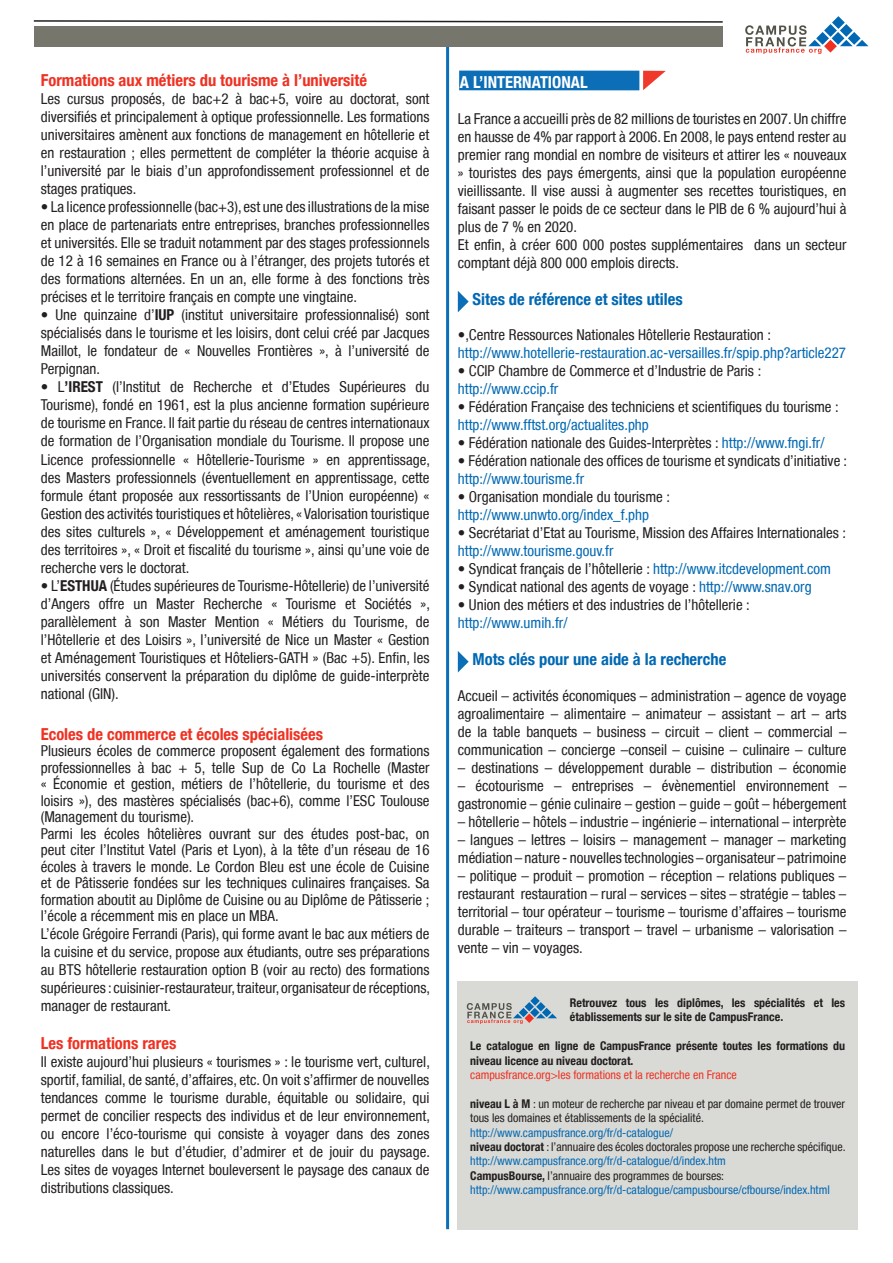
<style>
.page{position:relative;width:893px;height:1263px;background:#fff}
.page>*{position:absolute;margin:0;border:0;box-sizing:border-box;transform-origin:0 0}
.t1{font:700 condensed 16.5px "Helvetica Neue LT";color:#ef3122}
.t2{font:700 condensed 16.5px "Helvetica Neue LT";color:#0168b3}
.t3{font:700 condensed 16.5px "Helvetica Neue LT";color:#fff}
.t4{font:condensed 15px/18px "Helvetica Neue LT";color:#231f20;text-align:justify}
.t5{font:condensed 15px "Helvetica Neue LT";color:#0168b3}
.t6{font:condensed 12px/14.4px "Helvetica Neue LT";color:#231f20}
.t7{font:700 condensed 12px/14.4px "Helvetica Neue LT";color:#231f20}
.t8{font:condensed 12px "Helvetica Neue LT";color:#0168b3}
.t9{font:condensed 12px "Helvetica Neue LT";color:#ef3122}
.s1{font-weight:700}
.s2{color:#0168b3}
</style>
<div class="page">
<svg style="left:745px;top:16px;width:123px;height:38px"></svg>
<hr style="left:446px;top:43px;width:3px;height:1186px;background:#0168b3">
<div style="left:34px;top:27px;width:689px;height:20px;background:#77766c"></div>
<svg style="left:33px;top:20px;width:690px;height:3px"></svg>
<div style="left:459px;top:71px;width:180px;height:19px;background:#0b6eb6"></div>
<svg style="left:458px;top:291px;width:11px;height:21px"></svg>
<svg style="left:458px;top:651px;width:11px;height:21px"></svg>
<div style="left:458px;top:981px;width:400px;height:248px;background:#d9d9d5"></div>
<svg style="left:467px;top:996px;width:90px;height:28px"></svg>
<svg style="left:643px;top:71px;width:23px;height:19px"></svg>
<p class="t1" style="left:41px;top:71px;width:328px">Formations aux métiers du tourisme à l’université</p>
<p class="t4" style="left:41px;top:90px;width:390px">Les cursus proposés, de bac+2 à bac+5, voire au doctorat, sont diversifiés et principalement à optique professionnelle. Les formations universitaires amènent aux fonctions de management en hôtellerie et en restauration ; elles permettent de compléter la théorie acquise à l’université par le biais d’un approfondissement professionnel et de stages pratiques.</p>
<p class="t4" style="left:41px;top:198px;width:390px">• La licence professionnelle (bac+3), est une des illustrations de la mise en place de partenariats entre entreprises, branches professionnelles et universités. Elle se traduit notamment par des stages professionnels de 12 à 16 semaines en France ou à l’étranger, des projets tutorés et des formations alternées. En un an, elle forme à des fonctions très précises et le territoire français en compte une vingtaine.</p>
<p class="t4" style="left:41px;top:306px;width:390px">• Une quinzaine d’<span class="s1">IUP</span> (institut universitaire professionnalisé) sont spécialisés dans le tourisme et les loisirs, dont celui créé par Jacques Maillot, le fondateur de « Nouvelles Frontières », à l’université de Perpignan.</p>
<p class="t4" style="left:41px;top:378px;width:391px">• L<span class="s1">’IREST</span> (l’Institut de Recherche et d’Etudes Supérieures du Tourisme), fondé en 1961, est la plus ancienne formation supérieure de tourisme en France. Il fait partie du réseau de centres internationaux de formation de l’Organisation mondiale du Tourisme. Il propose une Licence professionnelle « Hôtellerie-Tourisme » en apprentissage, des Masters professionnels (éventuellement en apprentissage, cette formule étant proposée aux ressortissants de l’Union européenne) « Gestion des activités touristiques et hôtelières, « Valorisation touristique des sites culturels », « Développement et aménagement touristique des territoires », « Droit et fiscalité du tourisme », ainsi qu’une voie de recherche vers le doctorat.</p>
<p class="t4" style="left:41px;top:576px;width:391px">• L’<span class="s1">ESTHUA</span> (Études supérieures de Tourisme-Hôtellerie) de l’université d’Angers offre un Master Recherche « Tourisme et Sociétés », parallèlement à son Master Mention « Métiers du Tourisme, de l’Hôtellerie et des Loisirs », l’université de Nice un Master « Gestion et Aménagement Touristiques et Hôteliers-GATH » (Bac +5). Enfin, les universités conservent la préparation du diplôme de guide-interprète national (GIN).</p>
<p class="t1" style="left:41px;top:724px;width:284px">Ecoles de commerce et écoles spécialisées</p>
<p class="t4" style="left:41px;top:743px;width:390px;line-height:16.5px">Plusieurs écoles de commerce proposent également des formations professionnelles à bac + 5, telle Sup de Co La Rochelle (Master « Économie et gestion, métiers de l’hôtellerie, du tourisme et des loisirs »), des mastères spécialisés (bac+6), comme l’ESC Toulouse (Management du tourisme).</p>
<p class="t4" style="left:41px;top:825px;width:390px;line-height:16.5px">Parmi les écoles hôtelières ouvrant sur des études post-bac, on peut citer l’Institut Vatel (Paris et Lyon), à la tête d’un réseau de 16 écoles à travers le monde. Le Cordon Bleu est une école de Cuisine et de Pâtisserie fondées sur les techniques culinaires françaises. Sa formation aboutit au Diplôme de Cuisine ou au Diplôme de Pâtisserie ; l’école a récemment mis en place un MBA.</p>
<p class="t4" style="left:41px;top:925px;width:391px">L’école Grégoire Ferrandi (Paris), qui forme avant le bac aux métiers de la cuisine et du service, propose aux étudiants, outre ses préparations au BTS hôtellerie restauration option B (voir au recto) des formations supérieures : cuisinier-restaurateur, traiteur, organisateur de réceptions, manager de restaurant.</p>
<p class="t1" style="left:41px;top:1033px;width:137px">Les formations rares</p>
<p class="t4" style="left:41px;top:1053px;width:391px">Il existe aujourd’hui plusieurs « tourismes » : le tourisme vert, culturel, sportif, familial, de santé, d’affaires, etc. On voit s’affirmer de nouvelles tendances comme le tourisme durable, équitable ou solidaire, qui permet de concilier respects des individus et de leur environnement, ou encore l’éco-tourisme qui consiste à voyager dans des zones naturelles dans le but d’étudier, d’admirer et de jouir du paysage.<br>Les sites de voyages Internet bouleversent le paysage des canaux de distributions classiques.</p>
<p class="t3" style="left:460px;top:72px;width:129px">A L’INTERNATIONAL</p>
<p class="t4" style="left:458px;top:109px;width:390px">La France a accueilli près de 82 millions de touristes en 2007. Un chiffre en hausse de 4% par rapport à 2006. En 2008, le pays entend rester au premier rang mondial en nombre de visiteurs et attirer les « nouveaux » touristes des pays émergents, ainsi que la population européenne vieillissante. Il vise aussi à augmenter ses recettes touristiques, en faisant passer le poids de ce secteur dans le PIB de 6 % aujourd’hui à plus de 7 % en 2020.</p>
<p class="t4" style="left:458px;top:235px;width:390px">Et enfin, à créer 600 000 postes supplémentaires dans un secteur comptant déjà 800 000 emplois directs.</p>
<p class="t2" style="left:473px;top:289px;width:212px">Sites de référence et sites utiles</p>
<p class="t4" style="left:458px;top:325px;width:315px">•,Centre Ressources Nationales Hôtellerie Restauration :</p>
<p class="t5" style="left:458px;top:344px;width:390px">http://www.hotellerie-restauration.ac-versailles.fr/spip.php?article227</p>
<p class="t4" style="left:458px;top:361px;width:305px">• CCIP Chambre de Commerce et d’Industrie de Paris :</p>
<p class="t5" style="left:458px;top:380px;width:102px">http://www.ccip.fr</p>
<p class="t4" style="left:458px;top:397px;width:382px">• Fédération Française des techniciens et scientifiques du tourisme :</p>
<p class="t5" style="left:458px;top:416px;width:193px">http://www.fftst.org/actualites.php</p>
<p class="t4" style="left:458px;top:433px;width:368px">• Fédération nationale des Guides-Interprètes : <span class="s2">http://www.fngi.fr/</span></p>
<p class="t4" style="left:458px;top:451px;width:391px">• Fédération nationale des offices de tourisme et syndicats d’initiative :</p>
<p class="t5" style="left:458px;top:470px;width:128px">http://www.tourisme.fr</p>
<p class="t4" style="left:458px;top:487px;width:214px">• Organisation mondiale du tourisme :</p>
<p class="t5" style="left:458px;top:506px;width:193px">http://www.unwto.org/index_f.php</p>
<p class="t4" style="left:458px;top:523px;width:390px">• Secrétariat d’Etat au Tourisme, Mission des Affaires Internationales :</p>
<p class="t5" style="left:458px;top:542px;width:157px">http://www.tourisme.gouv.fr</p>
<p class="t4" style="left:458px;top:559px;width:375px">• Syndicat français de l’hôtellerie : <span class="s2">http://www.itcdevelopment.com</span></p>
<p class="t4" style="left:458px;top:577px;width:355px">• Syndicat national des agents de voyage : <span class="s2">http://www.snav.org</span></p>
<p class="t4" style="left:458px;top:595px;width:294px">• Union des métiers et des industries de l’hôtellerie :</p>
<p class="t5" style="left:458px;top:614px;width:111px">http://www.umih.fr/</p>
<p class="t2" style="left:473px;top:649px;width:255px">Mots clés pour une aide à la recherche</p>
<p class="t4" style="left:458px;top:687px;width:390px">Accueil – activités économiques – administration – agence de voyage agroalimentaire – alimentaire – animateur – assistant – art – arts de la table banquets – business – circuit – client – commercial – communication – concierge –conseil – cuisine – culinaire – culture</p>
<p class="t4" style="left:458px;top:759px;width:390px">– destinations – développement durable – distribution – économie</p>
<p class="t4" style="left:458px;top:777px;width:390px">– écotourisme – entreprises – évènementiel environnement – gastronomie – génie culinaire – gestion – guide – goût – hébergement</p>
<p class="t4" style="left:458px;top:813px;width:390px">– hôtellerie – hôtels – industrie – ingénierie – international – interprète</p>
<p class="t4" style="left:458px;top:831px;width:390px">– langues – lettres – loisirs – management – manager – marketing médiation – nature - nouvelles technologies – organisateur – patrimoine</p>
<p class="t4" style="left:458px;top:867px;width:390px">– politique – produit – promotion – réception – relations publiques – restaurant restauration – rural – services – sites – stratégie – tables – territorial – tour opérateur – tourisme – tourisme d’affaires – tourisme durable – traiteurs – transport – travel – urbanisme – valorisation – vente – vin – voyages.</p>
<p class="t7" style="left:570px;top:995px;width:277px">Retrouvez tous les diplômes, les spécialités et les établissements sur le site de CampusFrance.</p>
<p class="t7" style="left:470px;top:1038px;width:376px">Le catalogue en ligne de CampusFrance présente toutes les formations du niveau licence au niveau doctorat.</p>
<p class="t9" style="left:470px;top:1068px;width:268px">campusfrance.org&gt;les formations et la recherche en France</p>
<p class="t6" style="left:470px;top:1096px;width:376px"><span class="s1">niveau L à M</span> : un moteur de recherche par niveau et par domaine permet de trouver tous les domaines et établissements de la spécialité.</p>
<p class="t8" style="left:470px;top:1125px;width:204px">http://www.campusfrance.org/fr/d-catalogue/</p>
<p class="t6" style="left:470px;top:1139px;width:377px"><span class="s1">niveau doctorat</span> : l’annuaire des écoles doctorales propose une recherche spécifique.</p>
<p class="t8" style="left:470px;top:1154px;width:257px">http://www.campusfrance.org/fr/d-catalogue/d/index.htm</p>
<p class="t6" style="left:470px;top:1168px;width:255px"><span class="s1">CampusBourse,</span> l’annuaire des programmes de bourses:</p>
<p class="t8" style="left:470px;top:1183px;width:361px">http://www.campusfrance.org/fr/d-catalogue/campusbourse/cfbourse/index.html</p>
</div>
